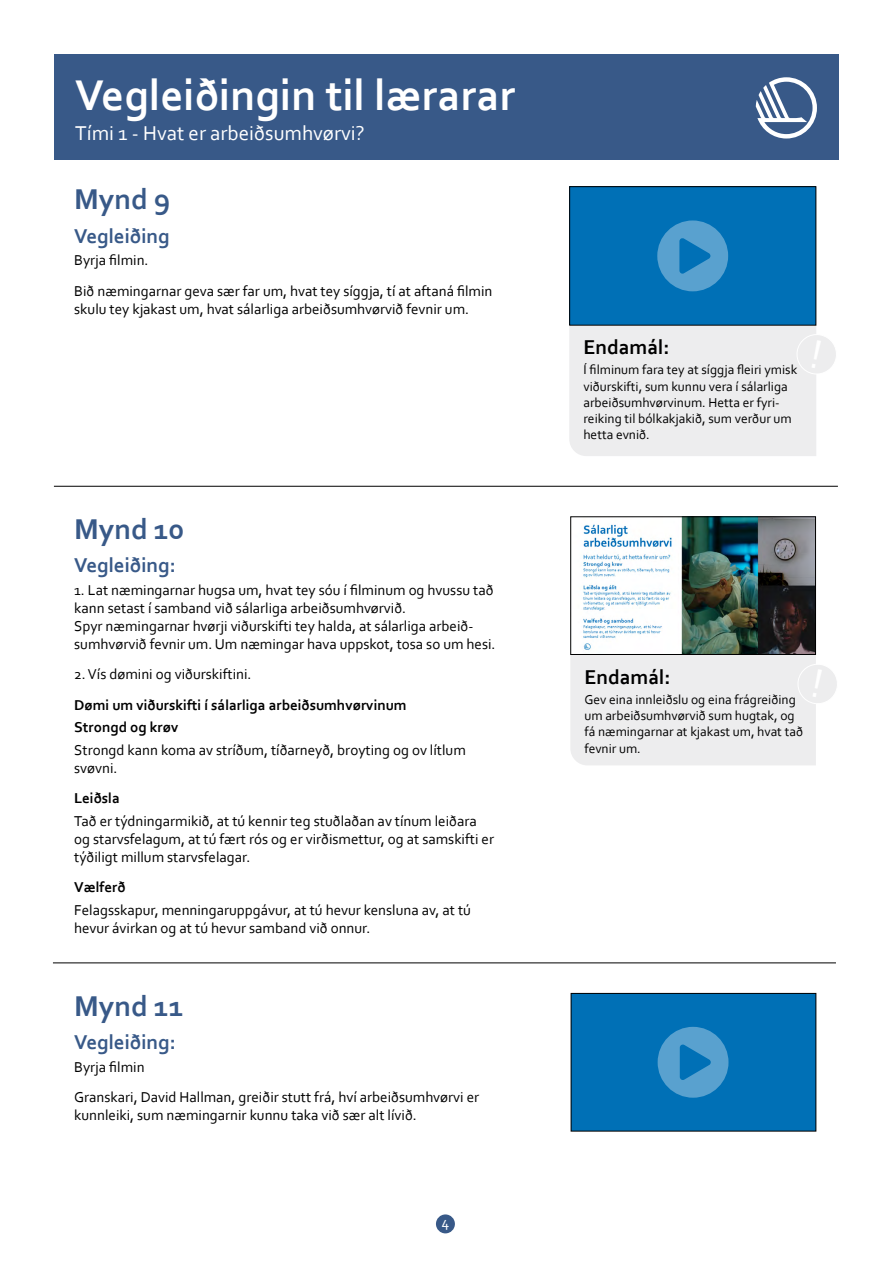
<style>
.page{position:relative;width:893px;height:1263px;background:#fff}
.page>*{position:absolute;margin:0;border:0;box-sizing:border-box;transform-origin:0 0}
.Lärarhandledning_H1{font:700 45px "Corbel";color:#fff}
.Bild_Rubrik_H2{font:700 30px "Corbel";color:#385988}
.Instruktion_Rubrik_H{font:700 21px "Corbel";color:#385988}
.Lektion_Rubrik_H1{font:21px "Corbel";color:#fff}
.Syfte_Rubrik_H4{font:700 21px "Corbel";color:#000}
.Brödtext_P{font:15px/18px "Corbel";color:#000}
.Brödtext_P-2{font:700 15px "Corbel";color:#000}
.t1{font:15px "Corbel";color:#fff}
.Syfte_Brödtext_P{font:13.5px/16.2px "Corbel";color:#000}
</style>
<div class="page">
<div style="left:570px;top:655px;width:267px;height:110px;background:#ededee"></div>
<hr style="left:53px;top:962px;width:783px;height:1px;background:#000">
<img style="left:583px;top:518px;width:231px;height:135px">
<div style="left:570px;top:516px;width:246px;height:139px;border:1px solid #000"></div>
<div style="left:571px;top:993px;width:245px;height:138px;background:#0070b6"></div>
<div style="left:571px;top:993px;width:245px;height:138px;border:1px solid #000"></div>
<svg style="left:658px;top:1027px;width:70px;height:71px"></svg>
<hr style="left:54px;top:486px;width:784px;height:1px;background:#000">
<div style="left:569px;top:325px;width:267px;height:131px;background:#ededee"></div>
<div style="left:570px;top:187px;width:246px;height:138px;background:#0070b6"></div>
<div style="left:569px;top:186px;width:247px;height:140px;border:1px solid #000"></div>
<svg style="left:657px;top:220px;width:71px;height:71px"></svg>
<div style="left:436px;top:1214px;width:19px;height:19px;background:#385988;border-radius:50%"></div>
<div style="left:54px;top:54px;width:785px;height:106px;background:#385988"></div>
<svg style="left:756px;top:77px;width:61px;height:62px"></svg>
<h1 class="Lärarhandledning_H1" style="left:75px;top:67px;width:442px">Vegleiðingin til lærarar</h1>
<h1 class="Lektion_Rubrik_H1" style="left:75px;top:120px;width:291px">Tími 1 - Hvat er arbeiðsumhvørvi?</h1>
<h2 class="Bild_Rubrik_H2" style="left:74px;top:180px;width:98px">Mynd 9</h2>
<h3 class="Instruktion_Rubrik_H" style="left:74px;top:223px;width:97px">Vegleiðing</h3>
<p class="Brödtext_P" style="left:74px;top:251px;width:76px">Byrja filmin.</p>
<p class="Brödtext_P" style="left:74px;top:281px;width:420px">Bið næmingarnar geva sær far um, hvat tey síggja, tí at aftaná filmin skulu tey kjakast um, hvat sálarliga arbeiðsumhvørvið fevnir um.</p>
<h2 class="Bild_Rubrik_H2" style="left:74px;top:510px;width:112px">Mynd 10</h2>
<h3 class="Instruktion_Rubrik_H" style="left:74px;top:552px;width:103px">Vegleiðing:</h3>
<p class="Brödtext_P" style="left:74px;top:580px;width:423px">1. Lat næmingarnar hugsa um, hvat tey sóu í filminum og hvussu tað kann setast í samband við sálarliga arbeiðsumhvørvið.<br>Spyr næmingarnar hvørji viðurskifti tey halda, at sálarliga arbeið&shy;sumhvørvið fevnir um. Um næmingar hava uppskot, tosa so um hesi.</p>
<p class="Brödtext_P" style="left:74px;top:665px;width:179px">2. Vís dømini og viðurskiftini.</p>
<p class="Brödtext_P-2" style="left:74px;top:696px;width:334px">Dømi um viðurskifti í sálarliga arbeiðsumhvørvinum</p>
<p class="Brödtext_P-2" style="left:74px;top:718px;width:106px">Strongd og krøv</p>
<p class="Brödtext_P" style="left:74px;top:740px;width:393px">Strongd kann koma av stríðum, tíðarneyð, broyting og ov lítlum svøvni.</p>
<p class="Brödtext_P-2" style="left:74px;top:789px;width:47px">Leiðsla</p>
<p class="Brödtext_P" style="left:74px;top:811px;width:421px">Tað er týdningarmikið, at tú kennir teg stuðlaðan av tínum leiðara og starvsfelagum, at tú fært rós og er virðismettur, og at samskifti er týðiligt millum starvsfelagar.</p>
<p class="Brödtext_P-2" style="left:74px;top:878px;width:53px">Vælferð</p>
<p class="Brödtext_P" style="left:74px;top:900px;width:398px">Felagsskapur, menningaruppgávur, at tú hevur kensluna av, at tú hevur ávirkan og at tú hevur samband við onnur.</p>
<h2 class="Bild_Rubrik_H2" style="left:74px;top:987px;width:111px">Mynd 11</h2>
<h3 class="Instruktion_Rubrik_H" style="left:74px;top:1029px;width:103px">Vegleiðing:</h3>
<p class="Brödtext_P" style="left:74px;top:1057px;width:72px">Byrja filmin</p>
<p class="Brödtext_P" style="left:74px;top:1088px;width:406px">Granskari, David Hallman, greiðir stutt frá, hví arbeiðsumhvørvi er kunnleiki, sum næmingarnir kunnu taka við sær alt lívið.</p>
<p class="t1" style="left:442px;top:1212px;width:9px">4</p>
<h4 class="Syfte_Rubrik_H4" style="left:583px;top:334px;width:88px">Endamál:</h4>
<p class="Syfte_Brödtext_P" style="left:583px;top:361px;width:215px">Í filminum fara tey at síggja fleiri ymisk viðurskifti, sum kunnu vera í sálarliga arbeiðsumhvørvinum. Hetta er fyri&shy;reiking til bólkakjakið, sum verður um hetta evnið.</p>
<h4 class="Syfte_Rubrik_H4" style="left:584px;top:663px;width:88px">Endamál:</h4>
<p class="Syfte_Brödtext_P" style="left:584px;top:691px;width:220px">Gev eina innleiðslu og eina frágreiðing um arbeiðsumhvørvið sum hugtak, og fá næmingarnar at kjakast um, hvat tað fevnir um.</p>
</div>
